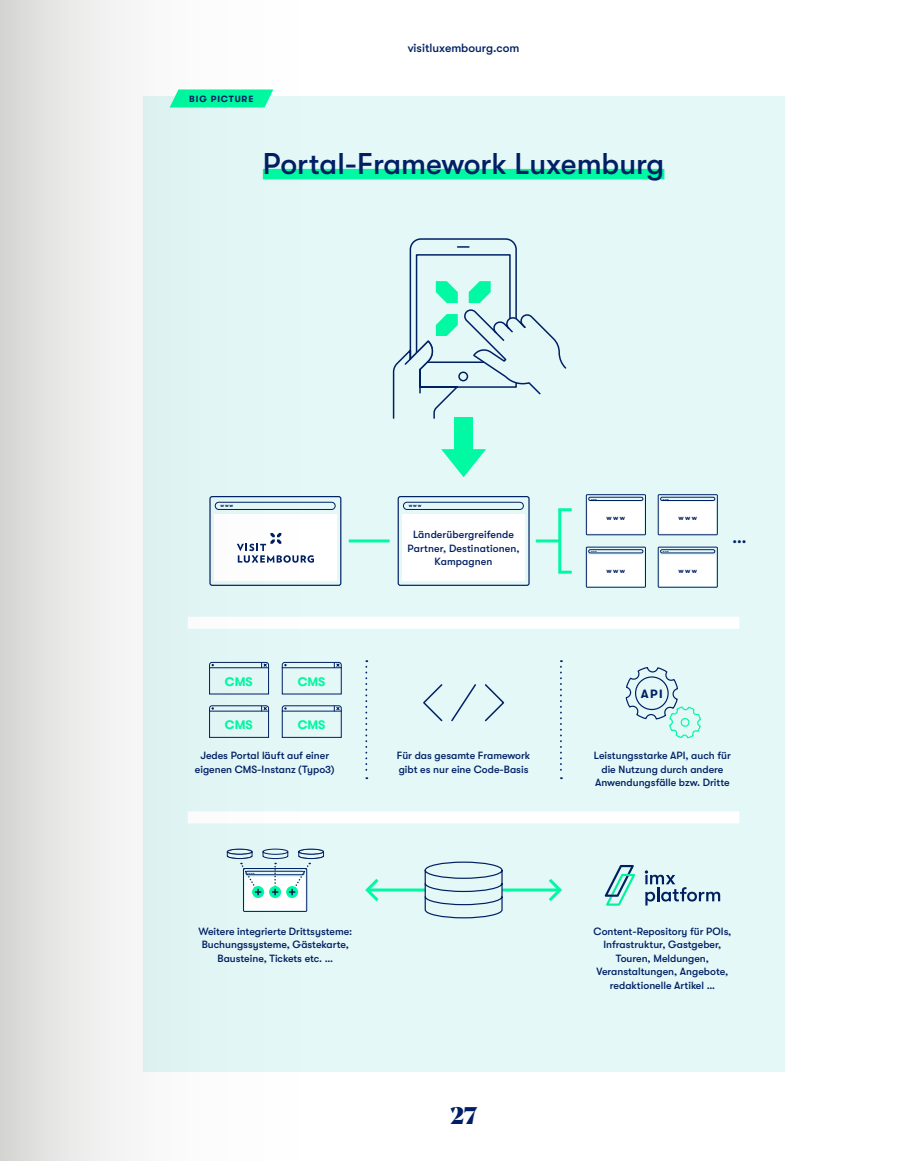
<style>
.page{position:relative;width:906px;height:1161px;background:#fff}
.page>*{position:absolute;margin:0;border:0;box-sizing:border-box;transform-origin:0 0}
.t1{font:500 30px "GT Walsheim";color:#002064}
.t2{font:900 24px "Noe Display";color:#002064}
.t3{font:700 15px "GT Walsheim";color:#002064}
.t4{font:700 12.3px "GT Walsheim";color:#00f9a2}
.t5{font:500 12px "GT Walsheim";color:#002064}
.t6{font:700 12px "GT Walsheim";color:#002064}
.t7{font:500 10.5px/13.5px "GT Walsheim";color:#002064;text-align:center}
.t8{font:700 9px "GT Walsheim";letter-spacing:.1em;color:#002064}
.t9{font:700 6.45px "GT Walsheim";letter-spacing:.2em;color:#002064}
.t10{font:700 4.5px "GT Walsheim";letter-spacing:.2em;color:#002064}
.t11{font:700 2.25px "GT Walsheim";color:#002064}
.t12{font:700 2.1px "GT Walsheim";letter-spacing:.2em;color:#002064}
</style>
<div class="page">
<div style="left:143px;top:96px;width:641px;height:975px;background:#e4f8f8"></div>
<div style="left:263px;top:169px;width:401px;height:10px;background:#00f9a2"></div>
<svg style="left:365px;top:660px;width:2px;height:119px"></svg>
<svg style="left:560px;top:660px;width:2px;height:119px"></svg>
<svg style="left:423px;top:684px;width:82px;height:38px"></svg>
<div style="left:188px;top:811px;width:551px;height:12px;background:#fff"></div>
<svg style="left:645px;top:870px;width:75px;height:35px"></svg>
<svg style="left:605px;top:865px;width:30px;height:41px"></svg>
<div style="left:454px;top:417px;width:19px;height:38px;background:#00f9a2"></div>
<svg style="left:441px;top:449px;width:45px;height:28px"></svg>
<hr style="left:349px;top:539px;width:40px;height:3px;background:#00f9a2">
<div style="left:397px;top:496px;width:132px;height:90px;border:1px solid #002064;border-radius:2px"></div>
<div style="left:402px;top:514px;width:123px;height:67px;background:#fff"></div>
<div style="left:403px;top:502px;width:121px;height:8px;border:1px solid #002064;border-radius:4px"></div>
<hr style="left:536px;top:539px;width:23px;height:3px;background:#00f9a2">
<div style="left:558px;top:508px;width:15px;height:66px;border:3px solid #00f9a2"></div>
<div style="left:586px;top:495px;width:59px;height:40px;background:linear-gradient(to right,#e4f8f8,#e4f8f8)"></div>
<div style="left:586px;top:494px;width:60px;height:41px;border:1px solid #002064"></div>
<div style="left:588px;top:503px;width:55px;height:30px;background:#fff"></div>
<div style="left:588px;top:497px;width:55px;height:4px;border:1px solid #002064;border-radius:2px"></div>
<div style="left:658px;top:495px;width:59px;height:40px;background:linear-gradient(to right,#e4f8f8,#e4f8f8)"></div>
<div style="left:658px;top:494px;width:60px;height:41px;border:1px solid #002064"></div>
<div style="left:660px;top:503px;width:55px;height:30px;background:#fff"></div>
<div style="left:660px;top:497px;width:55px;height:4px;border:1px solid #002064;border-radius:2px"></div>
<svg style="left:586px;top:547px;width:59px;height:40px"></svg>
<div style="left:586px;top:547px;width:60px;height:41px;border:1px solid #002064"></div>
<div style="left:588px;top:555px;width:55px;height:30px;background:#fff"></div>
<div style="left:588px;top:549px;width:55px;height:4px;border:1px solid #002064;border-radius:2px"></div>
<svg style="left:658px;top:547px;width:59px;height:40px"></svg>
<div style="left:658px;top:547px;width:60px;height:41px;border:1px solid #002064"></div>
<div style="left:660px;top:555px;width:55px;height:30px;background:#fff"></div>
<div style="left:660px;top:549px;width:55px;height:4px;border:1px solid #002064;border-radius:2px"></div>
<div style="left:188px;top:617px;width:551px;height:12px;background:#fff"></div>
<div style="left:282px;top:667px;width:60px;height:27px;background:#e4f8f8;border:1px solid #002064"></div>
<svg style="left:338px;top:661px;width:4px;height:7px"></svg>
<div style="left:282px;top:710px;width:60px;height:28px;background:#e4f8f8;border:1px solid #002064"></div>
<svg style="left:338px;top:705px;width:4px;height:7px"></svg>
<svg style="left:392px;top:238px;width:175px;height:181px"></svg>
<svg style="left:625px;top:667px;width:76px;height:72px"></svg>
<div style="left:635px;top:676px;width:33px;height:34px;border:1px solid #002064;border-radius:50%"></div>
<svg style="left:545px;top:879px;width:17px;height:22px"></svg>
<svg style="left:365px;top:879px;width:17px;height:22px"></svg>
<hr style="left:367px;top:888px;width:193px;height:3px;background:#00f9a2">
<svg style="left:424px;top:861px;width:79px;height:58px"></svg>
<svg style="left:0;top:0;width:338px;height:1161px"></svg>
<p class="t8" style="left:189px;top:94px;width:66px">BIG PICTURE</p>
<p class="t5" style="left:408px;top:42px;width:113px">visitluxembourg.com</p>
<h1 class="t1" style="left:263px;top:147px;width:403px">Portal-Framework Luxemburg</h1>
<p class="t10" style="left:220px;top:503px;width:14px">www</p>
<p class="t10" style="left:409px;top:503px;width:14px">www</p>
<p class="t7" style="left:407px;top:528px;width:114px">Länderübergreifende<br>Partner, Destinationen,<br>Kampagnen</p>
<p class="t4" style="left:225px;top:674px;width:29px">CMS</p>
<p class="t4" style="left:298px;top:674px;width:29px">CMS</p>
<p class="t4" style="left:225px;top:718px;width:29px">CMS</p>
<p class="t4" style="left:298px;top:718px;width:29px">CMS</p>
<p class="t12" style="left:591px;top:498px;width:7px">www</p>
<p class="t9" style="left:606px;top:514px;width:20px">www</p>
<p class="t12" style="left:591px;top:550px;width:7px">www</p>
<p class="t9" style="left:606px;top:567px;width:20px">www</p>
<p class="t12" style="left:663px;top:498px;width:7px">www</p>
<p class="t9" style="left:678px;top:514px;width:20px">www</p>
<p class="t12" style="left:663px;top:550px;width:7px">www</p>
<p class="t9" style="left:678px;top:567px;width:20px">www</p>
<h3 class="t3" style="left:732px;top:530px;width:16px">...</h3>
<p class="t6" style="left:641px;top:687px;width:23px">API</p>
<p class="t7" style="left:195px;top:749px;width:141px">Jedes Portal läuft auf einer eigenen CMS-Instanz (Typo3)</p>
<p class="t11" style="left:248px;top:872px;width:8px">www</p>
<p class="t7" style="left:198px;top:924px;width:155px">Weitere integrierte Drittsysteme:<br>Buchungssysteme, Gästekarte,<br>Bausteine, Tickets etc. …</p>
<p class="t7" style="left:397px;top:749px;width:135px;text-align:left">Für das gesamte Framework gibt es nur eine Code-Basis</p>
<h2 class="t2" style="left:450px;top:1099px;width:29px">27</h2>
<p class="t7" style="left:594px;top:749px;width:139px">Leistungsstarke API, auch für die Nutzung durch andere<br>Anwendungsfälle bzw. Dritte</p>
<p class="t7" style="left:593px;top:924px;width:139px">Content-Repository für POIs,<br>Infrastruktur, Gastgeber,<br>Touren, Meldungen,<br>Veranstaltungen, Angebote, redaktionelle Artikel …</p>
</div>
